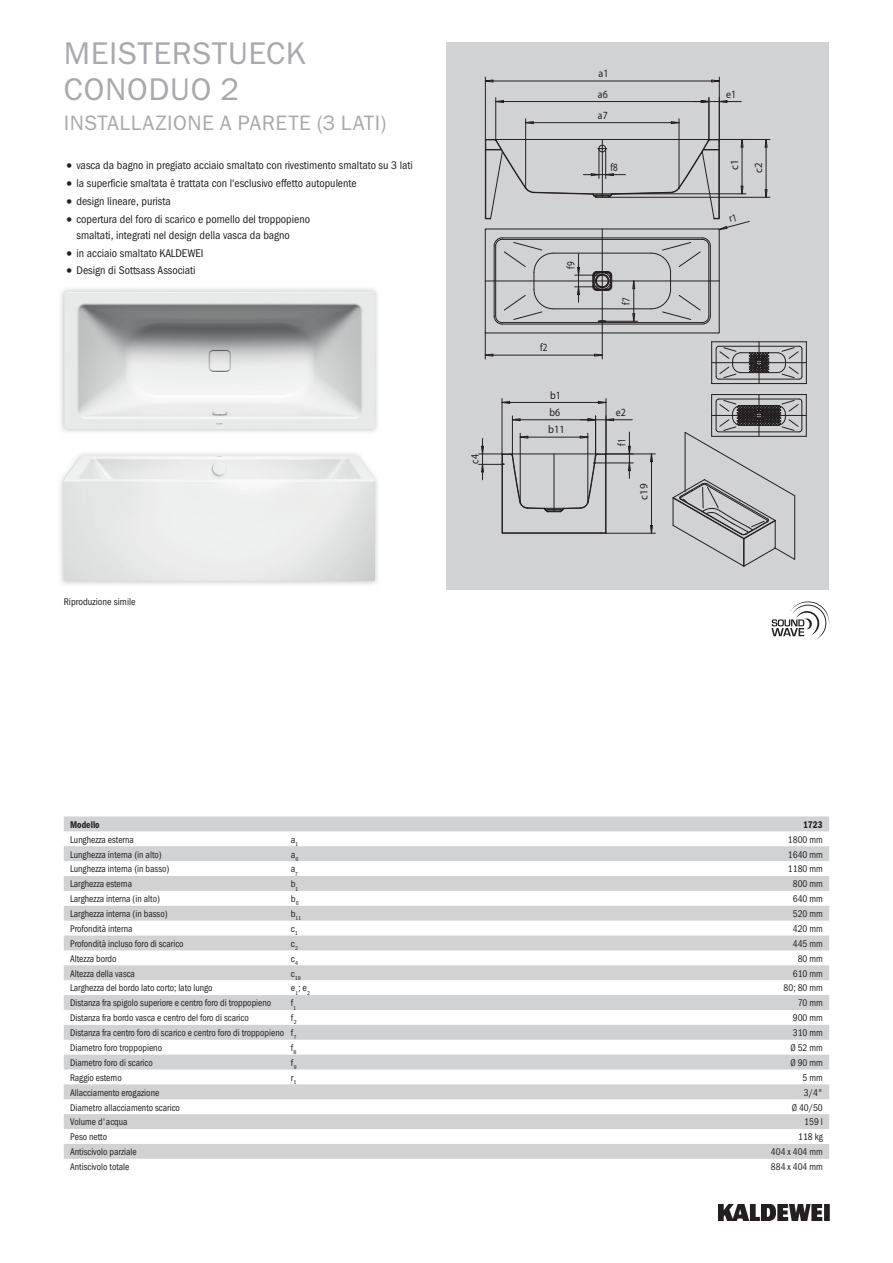
<style>
.page{position:relative;width:893px;height:1263px;background:#fff}
.page>*{position:absolute;margin:0;border:0;box-sizing:border-box;transform-origin:0 0}
.t1{font:31.5px/36px "Franklin Gothic ITC";letter-spacing:.02em;color:#a8a9ad}
.t2{font:21px "Franklin Gothic ITC";letter-spacing:.025em;color:#a8a9ad}
.t3{font:11.25px/15.8px "Franklin Gothic Cond ITC";color:#231f20}
.t4{font:10.95px "Myriad Pro";color:#231f20;scale:.82 1}
.t5{font:10.95px/21.1px "Myriad Pro";color:#231f20;scale:.89 1}
.t6{font:10.95px "Myriad Pro";color:#231f20}
.t7{font:10.95px "Myriad Pro";color:#231f20;scale:.91 1}
.t8{font:10.95px "Myriad Pro";color:#231f20;scale:.95 1}
.t9{font:10.95px "Myriad Pro";color:#231f20;scale:.9 1}
.t10{font:9.75px "Franklin Gothic Cond ITC";color:#231f20;scale:.95 1}
.t11{font:9.75px "Franklin Gothic Cond ITC";color:#231f20}
.t12{font:600 9.75px "Franklin Gothic Cond ITC";color:#231f20;scale:.95 1}
.t13{font:5.7px "Franklin Gothic Cond ITC";color:#231f20}
.s1{font-size:15.75px}
</style>
<div class="page">
<img style="left:719px;top:1204px;width:110px;height:16px">
<div style="left:446px;top:43px;width:383px;height:547px;background:#d1d2d4"></div>
<svg style="left:673px;top:394px;width:134px;height:173px"></svg>
<svg style="left:479px;top:398px;width:176px;height:136px"></svg>
<img style="left:60px;top:288px;width:318px;height:297px">
<img style="left:64px;top:292px;width:311px;height:289px">
<svg style="left:64px;top:816px;width:765px;height:343px;fill:#d9dadb"></svg>
<svg style="left:771px;top:601px;width:58px;height:39px"></svg>
<svg style="left:485px;top:77px;width:322px;height:307px"></svg>
<h1 class="t1" style="left:64px;top:35px;width:244px">MEISTERSTUECK<br>CONODUO 2</h1>
<h2 class="t2" style="left:64px;top:110px;width:324px">INSTALLAZIONE A PARETE (3 LATI)</h2>
<p class="t3" style="left:64px;top:158px;width:350px"><span class="s1">•</span> vasca da bagno in pregiato acciaio smaltato con rivestimento smaltato su 3 lati</p>
<p class="t3" style="left:64px;top:176px;width:294px"><span class="s1">•</span> la superficie smaltata è trattata con l‘esclusivo effetto autopulente</p>
<p class="t3" style="left:64px;top:193px;width:108px"><span class="s1">•</span> design lineare, purista</p>
<p class="t3" style="left:77px;top:211px;width:235px;text-indent:-13px"><span class="s1">•</span> copertura del foro di scarico e pomello del troppopieno smaltati, integrati nel design della vasca da bagno</p>
<p class="t3" style="left:64px;top:245px;width:141px"><span class="s1">•</span> in acciaio smaltato KALDEWEI</p>
<p class="t3" style="left:64px;top:263px;width:133px"><span class="s1">•</span> Design di Sottsass Associati</p>
<p class="t11" style="left:64px;top:596px;width:73px">Riproduzione simile</p>
<p class="t9" style="left:468px;top:463px;width:12px;rotate:-90deg">c4</p>
<p class="t7" style="left:599px;top:67px;width:12px">a1</p>
<p class="t5" style="left:598px;top:83px;width:13px">a6 a7</p>
<p class="t7" style="left:726px;top:87px;width:13px">e1</p>
<p class="t6" style="left:728px;top:170px;width:12px;rotate:-90deg">c1</p>
<p class="t4" style="left:610px;top:160px;width:10px">f8</p>
<p class="t6" style="left:752px;top:173px;width:12px;rotate:-90deg">c2</p>
<p class="t4" style="left:564px;top:269px;width:10px;rotate:-90deg">f9</p>
<p class="t4" style="left:540px;top:341px;width:10px">f2</p>
<p class="t7" style="left:550px;top:388px;width:13px">b1</p>
<p class="t5" style="left:550px;top:401px;width:13px">b6</p>
<p class="t8" style="left:548px;top:423px;width:19px">b11</p>
<p class="t4" style="left:619px;top:305px;width:10px;rotate:-90deg">f7</p>
<p class="t5" style="left:616px;top:401px;width:13px">e2</p>
<p class="t4" style="left:615px;top:446px;width:10px;rotate:-90deg">f1</p>
<p class="t6" style="left:637px;top:500px;width:18px;rotate:-90deg">c19</p>
<p class="t12" style="left:70px;top:819px;width:33px">Modello</p>
<p class="t12" style="left:803px;top:819px;width:22px">1723</p>
<p class="t10" style="left:70px;top:834px;width:69px">Lunghezza esterna</p>
<p class="t11" style="left:291px;top:834px;width:9px">a<sub>1</sub></p>
<p class="t10" style="left:788px;top:834px;width:38px">1800 mm</p>
<p class="t10" style="left:70px;top:848px;width:98px">Lunghezza interna (in alto)</p>
<p class="t11" style="left:291px;top:848px;width:9px">a<sub>6</sub></p>
<p class="t10" style="left:788px;top:848px;width:38px">1640 mm</p>
<p class="t10" style="left:70px;top:863px;width:106px">Lunghezza interna (in basso)</p>
<p class="t11" style="left:291px;top:863px;width:9px">a<sub>7</sub></p>
<p class="t10" style="left:788px;top:863px;width:38px">1180 mm</p>
<p class="t10" style="left:70px;top:878px;width:67px">Larghezza esterna</p>
<p class="t11" style="left:291px;top:878px;width:9px">b<sub>1</sub></p>
<p class="t10" style="left:793px;top:878px;width:33px">800 mm</p>
<p class="t10" style="left:70px;top:893px;width:96px">Larghezza interna (in alto)</p>
<p class="t11" style="left:291px;top:893px;width:10px">b<sub>6</sub></p>
<p class="t10" style="left:793px;top:893px;width:33px">640 mm</p>
<p class="t10" style="left:70px;top:908px;width:104px">Larghezza interna (in basso)</p>
<p class="t13" style="left:291px;top:915px;width:12px"><sup>b</sup>11</p>
<p class="t10" style="left:793px;top:908px;width:33px">520 mm</p>
<p class="t10" style="left:70px;top:923px;width:67px">Profondità interna</p>
<p class="t11" style="left:291px;top:923px;width:8px">c<sub>1</sub></p>
<p class="t10" style="left:793px;top:923px;width:33px">420 mm</p>
<p class="t10" style="left:70px;top:938px;width:121px">Profondità incluso foro di scarico</p>
<p class="t11" style="left:291px;top:938px;width:9px">c<sub>2</sub></p>
<p class="t10" style="left:793px;top:938px;width:33px">445 mm</p>
<p class="t10" style="left:70px;top:953px;width:50px">Altezza bordo</p>
<p class="t11" style="left:291px;top:953px;width:9px">c<sub>4</sub></p>
<p class="t10" style="left:798px;top:953px;width:28px">80 mm</p>
<p class="t10" style="left:70px;top:967px;width:70px">Altezza della vasca</p>
<p class="t13" style="left:291px;top:974px;width:11px"><sup>c</sup>19</p>
<p class="t10" style="left:793px;top:967px;width:33px">610 mm</p>
<p class="t10" style="left:70px;top:982px;width:152px">Larghezza del bordo lato corto; lato lungo</p>
<p class="t11" style="left:291px;top:982px;width:21px">e<sub>1</sub>; e<sub>2</sub></p>
<p class="t10" style="left:784px;top:982px;width:43px">80; 80 mm</p>
<p class="t10" style="left:70px;top:997px;width:213px">Distanza fra spigolo superiore e centro foro di troppopieno</p>
<p class="t11" style="left:291px;top:997px;width:7px">f<sub>1</sub></p>
<p class="t10" style="left:798px;top:997px;width:28px">70 mm</p>
<p class="t10" style="left:70px;top:1012px;width:190px">Distanza fra bordo vasca e centro del foro di scarico</p>
<p class="t11" style="left:291px;top:1012px;width:7px">f<sub>2</sub></p>
<p class="t10" style="left:793px;top:1012px;width:33px">900 mm</p>
<p class="t10" style="left:70px;top:1027px;width:240px">Distanza fra centro foro di scarico e centro foro di troppopieno f<sub>7</sub></p>
<p class="t10" style="left:793px;top:1027px;width:33px">310 mm</p>
<p class="t10" style="left:70px;top:1042px;width:98px">Diametro foro troppopieno</p>
<p class="t11" style="left:291px;top:1042px;width:7px">f<sub>8</sub></p>
<p class="t10" style="left:790px;top:1042px;width:36px">Ø 52 mm</p>
<p class="t10" style="left:70px;top:1057px;width:89px">Diametro foro di scarico</p>
<p class="t11" style="left:291px;top:1057px;width:7px">f<sub>9</sub></p>
<p class="t10" style="left:790px;top:1057px;width:36px">Ø 90 mm</p>
<p class="t10" style="left:70px;top:1072px;width:56px">Raggio esterno</p>
<p class="t11" style="left:291px;top:1072px;width:7px">r<sub>1</sub></p>
<p class="t10" style="left:803px;top:1072px;width:23px">5 mm</p>
<p class="t10" style="left:70px;top:1087px;width:95px">Allacciamento erogazione</p>
<p class="t10" style="left:804px;top:1087px;width:21px">3/4"</p>
<p class="t10" style="left:70px;top:1101px;width:117px">Diametro allacciamento scarico</p>
<p class="t10" style="left:792px;top:1101px;width:34px">Ø 40/50</p>
<p class="t10" style="left:70px;top:1116px;width:62px">Volume d'acqua</p>
<p class="t10" style="left:804px;top:1116px;width:21px">159 l</p>
<p class="t10" style="left:70px;top:1131px;width:40px">Peso netto</p>
<p class="t10" style="left:798px;top:1131px;width:27px">118 kg</p>
<p class="t10" style="left:70px;top:1146px;width:72px">Antiscivolo parziale</p>
<p class="t10" style="left:771px;top:1146px;width:56px">404 x 404 mm</p>
<p class="t10" style="left:70px;top:1161px;width:64px">Antiscivolo totale</p>
<p class="t10" style="left:771px;top:1161px;width:56px">884 x 404 mm</p>
</div>
